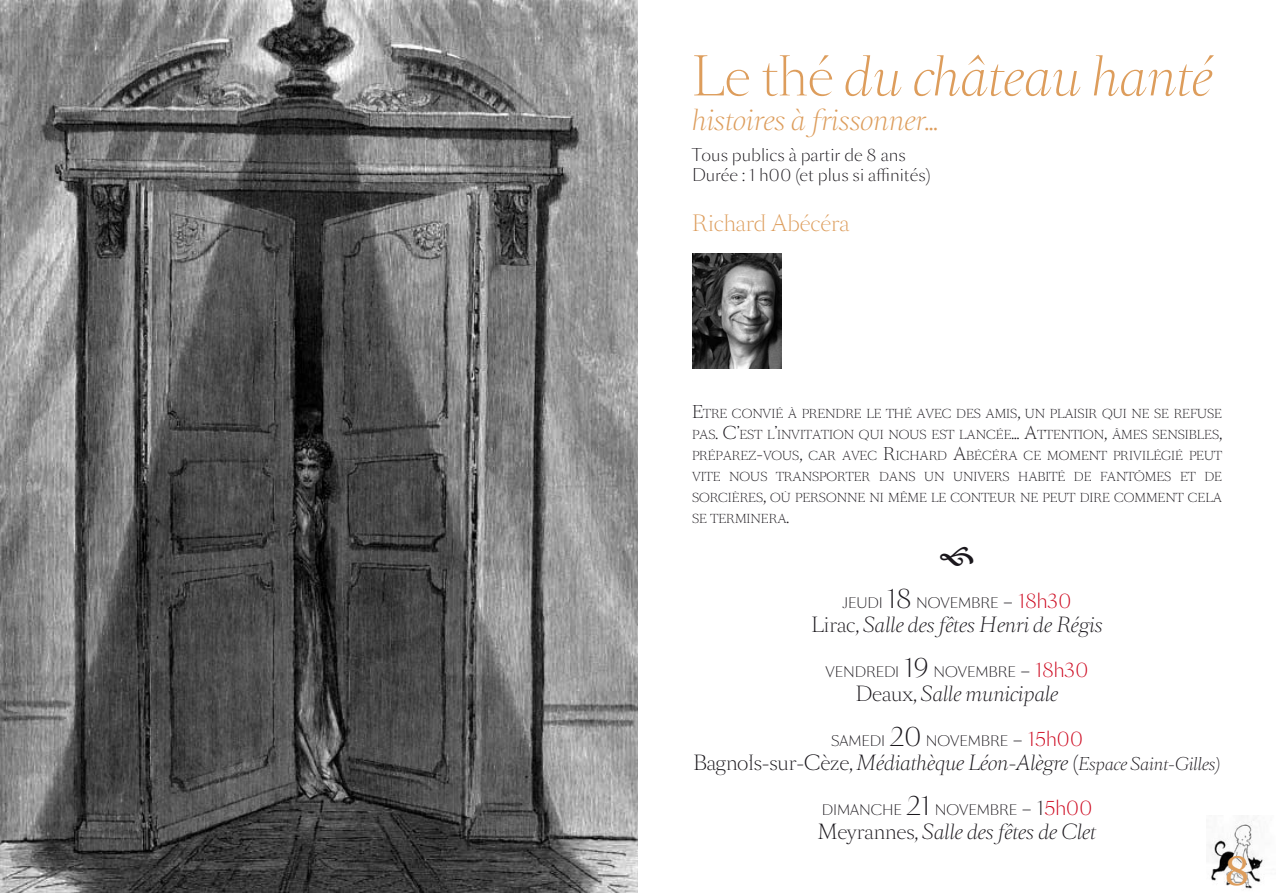
<style>
.page{position:relative;width:1276px;height:893px;background:#fff}
.page>*{position:absolute;margin:0;border:0;box-sizing:border-box;transform-origin:0 0}
.t1{font:italic 300 51px "Sang Bleu BP";color:#dd9d5c}
.t2{font:41.4px "Georgia";color:#dd9d5c}
.t3{font:italic 300 27px "Sang Bleu BP";color:#dd9d5c}
.t4{font:300 21px "Sang Bleu BP";color:#dd9d5c}
.t5{font:italic 300 19.5px "Sang Bleu BP";color:#1a171c}
.t6{font:300 16.5px/19.8px "Sang Bleu BP Sans";color:#1a171c}
.t7{font:300 13.65px "Sang Bleu BP Sans";color:#1a171c}
.t8{font:300 11.55px/21px "Sang Bleu BP";color:#1a171c;text-align:justify}
.s1{font-style:normal}
.s2{font-size:16.5px}
.s3{font-size:24px}
.s4{font-size:19.5px}
.s5{font-size:19.5px;color:#cd071e}
</style>
<div class="page">
<img style="left:0;top:0;width:638px;height:893px">
<img style="left:1209px;top:819px;width:56px;height:70px">
<img style="left:692px;top:253px;width:89px;height:115px">
<h1 class="t1" style="left:692px;top:40px;width:522px"><span class="s1">Le thé</span> du château hanté</h1>
<h3 class="t3" style="left:692px;top:101px;width:247px">histoires à frissonner...</h3>
<h3 class="t6" style="left:692px;top:144px;width:240px">Tous publics à partir de 8 ans<br>Durée : 1 h00 (et plus si affinités)</h3>
<h3 class="t4" style="left:692px;top:209px;width:159px">Richard Abécéra</h3>
<p class="t8" style="left:692px;top:403px;width:531px"><span class="s2">E</span>TRE CONVIÉ À PRENDRE LE THÉ AVEC DES AMIS<span class="s2">,</span> UN PLAISIR QUI NE SE REFUSE PAS<span class="s2">. C’</span>EST L<span class="s2">’</span>INVITATION QUI NOUS EST LANCÉE<span class="s2">... A</span>TTENTION<span class="s2">,</span> ÂMES SENSIBLES<span class="s2">, </span>PRÉPAREZ<span class="s2">-</span>VOUS<span class="s2">,</span> CAR AVEC <span class="s2">R</span>ICHARD <span class="s2">A</span>BÉCÉRA CE MOMENT PRIVILÉGIÉ PEUT VITE NOUS TRANSPORTER DANS UN UNIVERS HABITÉ DE FANTÔMES ET DE SORCIÈRES<span class="s2">,</span> OÙ PERSONNE NI MÊME LE CONTEUR NE PEUT DIRE COMMENT CELA SE TERMINERA<span class="s2">.</span></p>
<p class="t7" style="left:842px;top:593px;width:230px">JEUDI <span class="s3">18</span> NOVEMBRE <span class="s4">–</span> <span class="s5">18h30</span></p>
<h3 class="t5" style="left:811px;top:611px;width:293px"><span class="s1">Lirac,</span> Salle des fêtes Henri de Régis</h3>
<p class="t7" style="left:825px;top:662px;width:264px">VENDREDI <span class="s3">19</span> NOVEMBRE <span class="s4">–</span> <span class="s5">18h30</span></p>
<h3 class="t5" style="left:855px;top:680px;width:204px"><span class="s1">Deaux,</span> Salle municipale</h3>
<p class="t7" style="left:831px;top:731px;width:253px">SAMEDI <span class="s3">20</span> NOVEMBRE <span class="s4">–</span> <span class="s5">15h00</span></p>
<h3 class="t5" style="left:693px;top:749px;width:529px"><span class="s1">Bagnols-sur-Cèze,</span> Médiathèque Léon-Alègre <span class="s1">(</span><span class="s2">Espace Saint-Gilles)</span></h3>
<p class="t7" style="left:822px;top:800px;width:272px">DIMANCHE <span class="s3">21</span> NOVEMBRE <span class="s4">– 1</span><span class="s5">5h00</span></p>
<h3 class="t5" style="left:818px;top:818px;width:280px"><span class="s1">Meyrannes,</span> Salle des fêtes de Clet</h3>
<h2 class="t2" style="left:1225px;top:847px;width:26px">8</h2>
</div>
